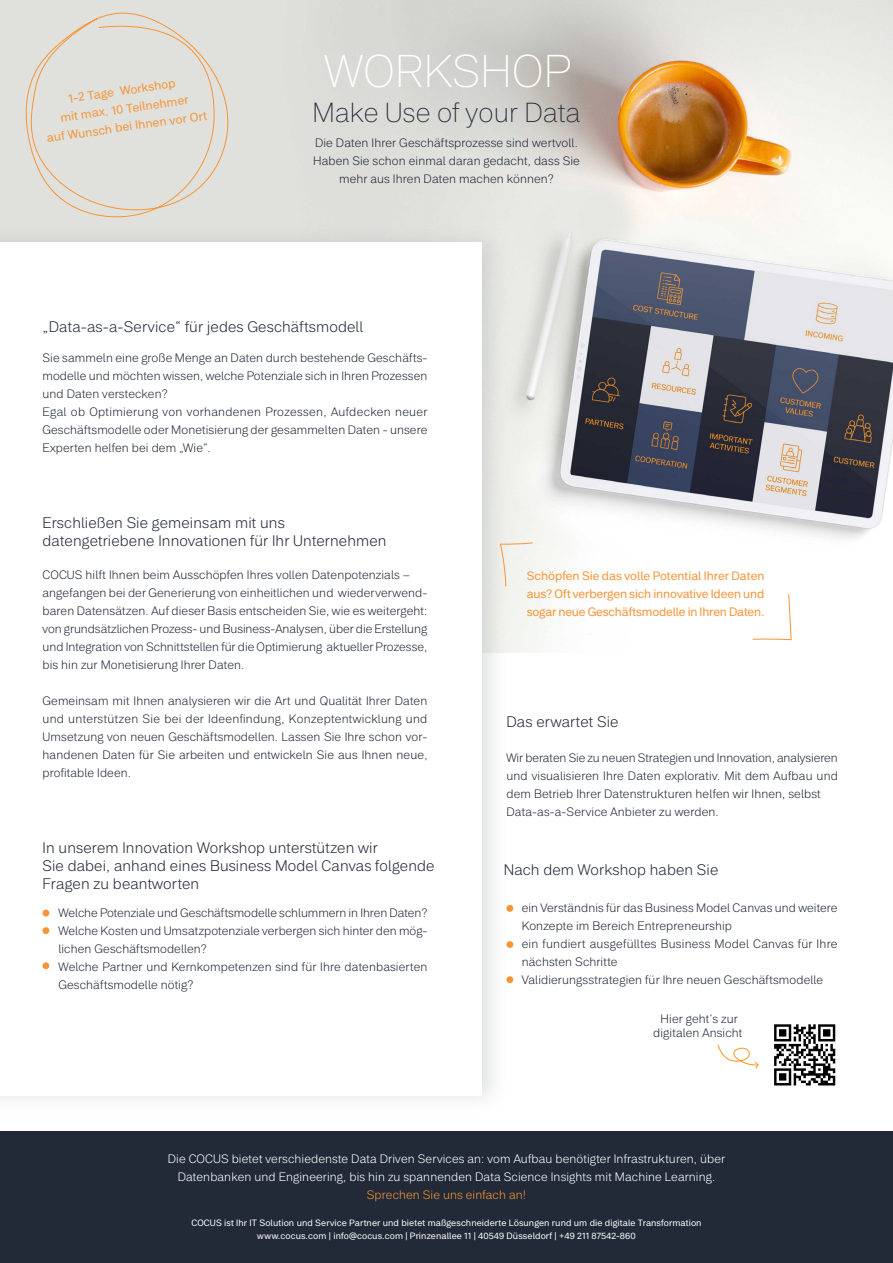
<style>
.page{position:relative;width:893px;height:1263px;background:#fff}
.page>*{position:absolute;margin:0;border:0;box-sizing:border-box;transform-origin:0 0}
.Workshop{font:200 45px "Peter";letter-spacing:.01em;color:#fff}
.Titel{font:200 27px "Peter";letter-spacing:.01em;color:#222a38}
.Headline{font:300 15px/18px "Peter";letter-spacing:.01em;color:#222a38}
.Text{font:300 12px/18px "Peter";letter-spacing:.01em;color:#222a38;text-align:justify}
.Text-2{font:12px/18px "Peter";letter-spacing:-.015em;color:#f79437;text-align:justify}
.Text-3{font:300 12px "Peter";letter-spacing:.01em;color:#fff}
.Text-4{font:300 12px "Peter";letter-spacing:.01em;color:#f79437}
.Text-5{font:9px "Peter";letter-spacing:.01em;color:#fff}
</style>
<div class="page">
<img style="left:0;top:0;width:893px;height:652px">
<div style="left:772px;top:1022px;width:66px;height:66px;background:linear-gradient(to right,#fff,#fff)"></div>
<svg style="left:774px;top:1024px;width:61px;height:61px"></svg>
<div style="left:0;top:224px;width:508px;height:891px;background:#b3b6b6;opacity:.4"></div>
<div style="left:0;top:242px;width:481px;height:854px;background:#fff"></div>
<div style="left:0;top:1131px;width:893px;height:132px;background:#222a38"></div>
<svg style="left:43px;top:910px;width:6px;height:6px"></svg>
<div style="left:43px;top:962px;width:6px;height:7px;background:#f79437;border-radius:50%"></div>
<div style="left:43px;top:927px;width:6px;height:7px;background:#f79437;border-radius:50%"></div>
<div style="left:23px;top:12px;width:209px;height:212px;background:#e0e1dc"></div>
<svg style="left:499px;top:542px;width:34px;height:45px"></svg>
<svg style="left:752px;top:593px;width:40px;height:47px"></svg>
<div style="left:506px;top:905px;width:7px;height:7px;background:#f79437;border-radius:50%"></div>
<div style="left:506px;top:941px;width:7px;height:7px;background:#f79437;border-radius:50%"></div>
<div style="left:506px;top:976px;width:7px;height:7px;background:#f79437;border-radius:50%"></div>
<svg style="left:717px;top:1044px;width:42px;height:25px"></svg>
<p class="Text-2" style="left:67px;top:89px;width:110px;rotate:-8deg">1-2 Tage Workshop</p>
<p class="Text-2" style="left:59px;top:108px;width:131px;rotate:-8deg">mit max. 10 Teilnehmer</p>
<p class="Text-2" style="left:46px;top:129px;width:163px;rotate:-8deg">auf Wunsch bei Ihnen vor Ort</p>
<p class="Workshop" style="left:325px;top:44px;width:248px">WORKSHOP</p>
<p class="Titel" style="left:312px;top:96px;width:269px">Make Use of your Data</p>
<p class="Text" style="left:313px;top:134px;width:268px;text-align:center">Die Daten Ihrer Geschäftsprozesse sind wertvoll.<br>Haben Sie schon einmal daran gedacht, dass Sie mehr aus Ihren Daten machen können?</p>
<p class="Headline" style="left:43px;top:317px;width:322px">„Data-as-a-Service“ für jedes Geschäftsmodell</p>
<p class="Text" style="left:43px;top:349px;width:386px">Sie sammeln eine große Menge an Daten durch bestehende Geschäfts&shy;modelle und möchten wissen, welche Potenziale sich in Ihren Prozessen und Daten verstecken?</p>
<p class="Text" style="left:43px;top:403px;width:386px">Egal ob Optimierung von vorhandenen Prozessen, Aufdecken neuer Geschäftsmodelle oder Monetisierung der gesammelten Daten - unsere Experten helfen bei dem „Wie“.</p>
<p class="Headline" style="left:43px;top:513px;width:244px">Erschließen Sie gemeinsam mit uns</p>
<p class="Headline" style="left:43px;top:531px;width:346px">datengetriebene Innovationen für Ihr Unternehmen</p>
<p class="Text" style="left:43px;top:565px;width:369px">COCUS hilft Ihnen beim Ausschöpfen Ihres vollen Datenpotenzials –</p>
<p class="Text" style="left:43px;top:583px;width:386px">angefangen bei der Generierung von einheitlichen und wiederverwend&shy;baren Datensätzen. Auf dieser Basis entscheiden Sie, wie es weitergeht: von grundsätzlichen Prozess- und Business-Analysen, über die Erstellung und Integration von Schnittstellen für die Optimierung aktueller Prozesse, bis hin zur Monetisierung Ihrer Daten.</p>
<p class="Text" style="left:43px;top:691px;width:386px">Gemeinsam mit Ihnen analysieren wir die Art und Qualität Ihrer Daten und unterstützen Sie bei der Ideenfindung, Konzeptentwicklung und Umsetzung von neuen Geschäftsmodellen. Lassen Sie Ihre schon vor&shy;handenen Daten für Sie arbeiten und entwickeln Sie aus Ihnen neue, profitable Ideen.</p>
<p class="Headline" style="left:43px;top:838px;width:337px">In unserem Innovation Workshop unterstützen wir</p>
<p class="Headline" style="left:43px;top:856px;width:394px">Sie dabei, anhand eines Business Model Canvas folgende<br>Fragen zu beantworten</p>
<p class="Text" style="left:58px;top:904px;width:370px">Welche Potenziale und Geschäftsmodelle schlummern in Ihren Daten?</p>
<p class="Text" style="left:58px;top:922px;width:370px">Welche Kosten und Umsatzpotenziale verbergen sich hinter den mög&shy;lichen Geschäftsmodellen?</p>
<p class="Text" style="left:58px;top:958px;width:370px">Welche Partner und Kernkompetenzen sind für Ihre datenbasierten<br>Geschäftsmodelle nötig?</p>
<p class="Text-2" style="left:527px;top:566px;width:239px">Schöpfen Sie das volle Potential Ihrer Daten aus? Oft verbergen sich innovative Ideen und sogar neue Geschäftsmodelle in Ihren Daten.</p>
<p class="Headline" style="left:506px;top:712px;width:113px">Das erwartet Sie</p>
<p class="Text" style="left:506px;top:748px;width:333px">Wir beraten Sie zu neuen Strategien und Innovation, analysieren und visualisieren Ihre Daten explorativ. Mit dem Aufbau und dem Betrieb Ihrer Datenstrukturen helfen wir Ihnen, selbst</p>
<p class="Text" style="left:506px;top:802px;width:214px">Data-as-a-Service Anbieter zu werden.</p>
<p class="Headline" style="left:504px;top:860px;width:216px">Nach dem Workshop haben Sie</p>
<p class="Text" style="left:522px;top:898px;width:317px">ein Verständnis für das Business Model Canvas und weitere<br>Konzepte im Bereich Entrepreneurship</p>
<p class="Text" style="left:522px;top:934px;width:317px">ein fundiert ausgefülltes Business Model Canvas für Ihre nächsten Schritte</p>
<p class="Text" style="left:522px;top:970px;width:303px">Validierungsstrategien für Ihre neuen Geschäftsmodelle</p>
<p class="Text" style="left:661px;top:1009px;width:79px">Hier geht‘s zur</p>
<p class="Text" style="left:653px;top:1023px;width:91px">digitalen Ansicht</p>
<p class="Text-3" style="left:168px;top:1151px;width:559px">Die COCUS bietet verschiedenste Data Driven Services an: vom Aufbau benötigter Infrastrukturen, über</p>
<p class="Text-3" style="left:178px;top:1169px;width:539px">Datenbanken und Engineering, bis hin zu spannenden Data Science Insights mit Machine Learning.</p>
<p class="Text-4" style="left:367px;top:1187px;width:161px">Sprechen Sie uns einfach an!</p>
<p class="Text-5" style="left:191px;top:1217px;width:512px">COCUS ist Ihr IT Solution und Service Partner und bietet maßgeschneiderte Lösungen rund um die digitale Transformation</p>
<p class="Text-5" style="left:257px;top:1230px;width:380px">www.cocus.com | info@cocus.com | Prinzenallee 11 | 40549 Düsseldorf | +49 211 87542-860</p>
</div>
